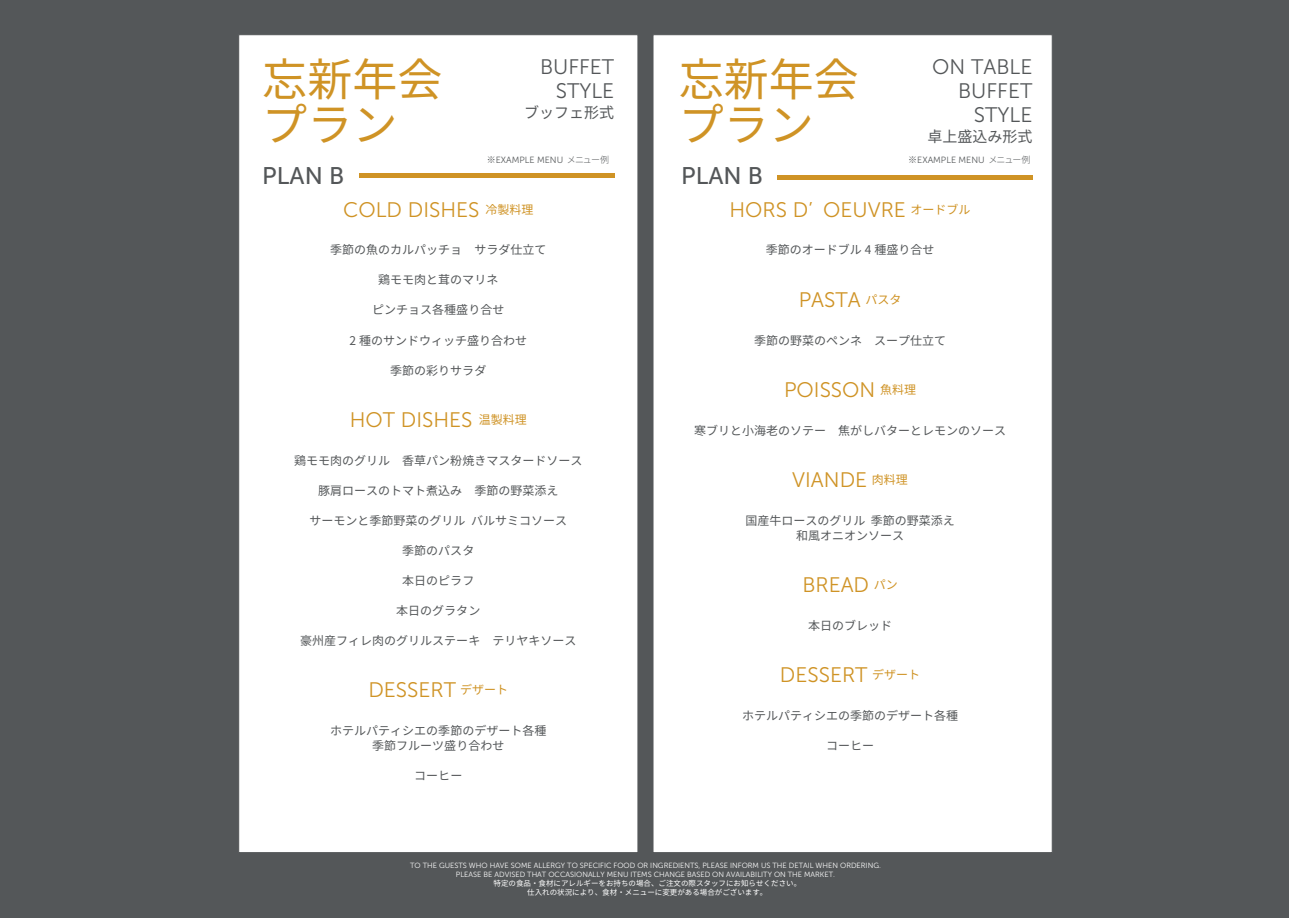
<style>
.page{position:relative;width:1289px;height:919px;background:#fff}
.page>*{position:absolute;margin:0;border:0;box-sizing:border-box;transform-origin:0 0}
.t1{font:45px/45px "Noto Sans CJ Kjp";color:#cf9325}
.t2{font:24px "Museo Sans 500";color:#545759}
.t3{font:21px "Museo Sans 300";color:#cf9325}
.t4{font:21px/24px "Museo Sans 300";color:#545759;text-align:right}
.t5{font:15px "Noto Sans CJ Kjp";color:#545759}
.t6{font:12px/15px "Noto Sans CJ Kjp";color:#545759;text-align:center}
.t7{font:12px "Noto Sans CJ Kjp";color:#cf9325}
.t8{font:9px "Museo Sans 300";color:#545759}
.t9{font:7.5px/9px "Museo Sans 300";color:#fff;text-align:center}
.t10{font:7.5px/9px "Noto Sans CJ Kjp";color:#fff;text-align:center}
.s1{font-family:"Koz Go Pr 6 N"}
.s2{font-family:"Noto Sans CJ Kjp";font-weight:300}
.s3{font-family:"Noto Sans CJ Kjp";font-size:12px}
</style>
<div class="page">
<div style="left:0;top:0;width:1288px;height:917px;background:#545759"></div>
<div style="left:238px;top:35px;width:400px;height:817px;background:#fff;border:1px solid #545759"></div>
<div style="left:652px;top:35px;width:400px;height:817px;background:#fff;border:1px solid #545759"></div>
<hr style="left:359px;top:174px;width:255px;height:4px;background:#cf9325">
<hr style="left:777px;top:176px;width:255px;height:4px;background:#cf9325">
<h1 class="t1" style="left:262px;top:58px;width:181px">忘新年会プラン</h1>
<h1 class="t1" style="left:678px;top:58px;width:181px">忘新年会プラン</h1>
<h2 class="t2" style="left:681px;top:162px;width:83px">PLAN B</h2>
<h3 class="t4" style="left:540px;top:55px;width:76px">BUFFET<br>STYLE</h3>
<p class="t5" style="left:524px;top:104px;width:91px">ブッフェ形式</p>
<p class="t8" style="left:487px;top:155px;width:124px"><span class="s1">※</span>EXAMPLE MENU <span class="s2">メニュー例</span></p>
<h2 class="t2" style="left:262px;top:162px;width:83px">PLAN B</h2>
<h3 class="t4" style="left:932px;top:55px;width:102px">ON TABLE<br>BUFFET<br>STYLE</h3>
<p class="t5" style="left:927px;top:128px;width:106px">卓上盛込み形式</p>
<p class="t8" style="left:908px;top:155px;width:124px"><span class="s1">※</span>EXAMPLE MENU <span class="s2">メニュー例</span></p>
<h3 class="t3" style="left:343px;top:198px;width:138px">COLD DISHES</h3>
<p class="t7" style="left:485px;top:203px;width:49px">冷製料理</p>
<p class="t6" style="left:330px;top:243px;width:217px">季節の魚のカルパッチョ　サラダ仕立て</p>
<p class="t6" style="left:378px;top:273px;width:121px">鶏モモ肉と茸のマリネ</p>
<p class="t6" style="left:372px;top:303px;width:133px">ピンチョス各種盛り合せ</p>
<p class="t6" style="left:349px;top:333px;width:179px">2 種のサンドウィッチ盛り合わせ</p>
<p class="t6" style="left:390px;top:363px;width:97px">季節の彩りサラダ</p>
<h3 class="t3" style="left:350px;top:408px;width:178px">HOT DISHES <span class="s3">温製料理</span></h3>
<p class="t6" style="left:294px;top:453px;width:289px">鶏モモ肉のグリル　香草パン粉焼きマスタードソース</p>
<p class="t6" style="left:318px;top:483px;width:241px">豚肩ロースのトマト煮込み　季節の野菜添え</p>
<p class="t6" style="left:309px;top:513px;width:259px">サーモンと季節野菜のグリル バルサミコソース</p>
<p class="t6" style="left:402px;top:543px;width:73px">季節のパスタ</p>
<p class="t6" style="left:402px;top:573px;width:73px">本日のピラフ</p>
<p class="t6" style="left:396px;top:603px;width:85px">本日のグラタン</p>
<p class="t6" style="left:300px;top:633px;width:277px">豪州産フィレ肉のグリルステーキ　テリヤキソース</p>
<h3 class="t3" style="left:368px;top:678px;width:89px">DESSERT</h3>
<p class="t7" style="left:460px;top:683px;width:49px">デザート</p>
<p class="t6" style="left:330px;top:723px;width:217px">ホテルパティシエの季節のデザート各種季節フルーツ盛り合わせ</p>
<p class="t6" style="left:414px;top:768px;width:49px">コーヒー</p>
<h3 class="t3" style="left:729px;top:198px;width:178px">HORS D’ OEUVRE</h3>
<p class="t7" style="left:910px;top:203px;width:61px">オードブル</p>
<p class="t6" style="left:765px;top:243px;width:170px">季節のオードブル 4 種盛り合せ</p>
<h3 class="t3" style="left:798px;top:288px;width:64px">PASTA</h3>
<p class="t7" style="left:865px;top:293px;width:37px">パスタ</p>
<p class="t6" style="left:754px;top:333px;width:193px">季節の野菜のペンネ　スープ仕立て</p>
<h3 class="t3" style="left:784px;top:378px;width:93px">POISSON</h3>
<p class="t7" style="left:880px;top:383px;width:37px">魚料理</p>
<p class="t6" style="left:694px;top:423px;width:313px">寒ブリと小海老のソテー　焦がしバターとレモンのソース</p>
<h3 class="t3" style="left:792px;top:468px;width:76px">VIANDE</h3>
<p class="t7" style="left:871px;top:473px;width:37px">肉料理</p>
<p class="t6" style="left:745px;top:513px;width:211px">国産牛ロースのグリル 季節の野菜添え和風オニオンソース</p>
<h3 class="t3" style="left:802px;top:573px;width:68px">BREAD</h3>
<p class="t7" style="left:873px;top:578px;width:25px">パン</p>
<p class="t6" style="left:808px;top:618px;width:85px">本日のブレッド</p>
<h3 class="t3" style="left:780px;top:663px;width:89px">DESSERT</h3>
<p class="t7" style="left:872px;top:668px;width:49px">デザート</p>
<p class="t6" style="left:742px;top:708px;width:217px">ホテルパティシエの季節のデザート各種</p>
<p class="t6" style="left:826px;top:738px;width:49px">コーヒー</p>
<p class="t9" style="left:410px;top:861px;width:472px">TO THE GUESTS WHO HAVE SOME ALLERGY TO SPECIFIC FOOD OR INGREDIENTS, PLEASE INFORM US THE DETAIL WHEN ORDERING.<br>PLEASE BE ADVISED THAT OCCASIONALLY MENU ITEMS CHANGE BASED ON AVAILABILITY ON THE MARKET.</p>
<p class="t10" style="left:493px;top:879px;width:309px">特定の食品・食材にアレルギーをお持ちの場合、ご注文の際スタッフにお知らせください。仕入れの状況により、食材・メニューに変更がある場合がございます。</p>
</div>
